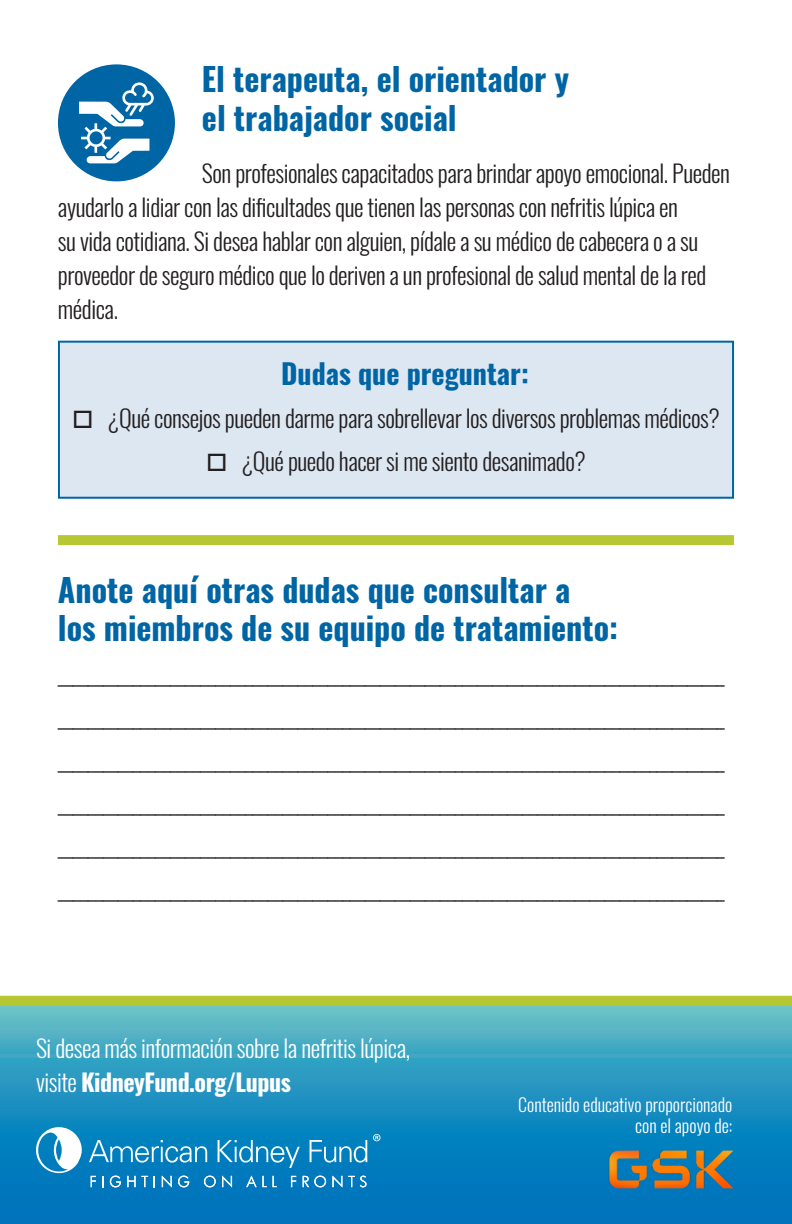
<style>
.page{position:relative;width:792px;height:1224px;background:#fff}
.page>*{position:absolute;margin:0;border:0;box-sizing:border-box;transform-origin:0 0}
.t1{font:700 32px/38.4px "Oswald";color:#0065a4}
.t2{font:700 28px "Oswald";color:#0065a4}
.Body{font:300 24px/34px "Oswald";letter-spacing:-.02em;color:#231f20}
.Body-2{font:300 24px/34px "Oswald";letter-spacing:-.02em;color:#fff}
.Body_Copy{font:300 18px/21.6px "Oswald";color:#fff;text-align:right}
.s1{font-weight:700}
</style>
<div class="page">
<svg style="left:0;top:1006px;width:792px;height:218px;background:#2594c0"></svg>
<div style="left:58px;top:64px;width:117px;height:117px;background:#0065a4;border-radius:50%"></div>
<svg style="left:79px;top:82px;width:75px;height:81px"></svg>
<div style="left:59px;top:342px;width:674px;height:156px;background:#dde7f2"></div>
<div style="left:58px;top:341px;width:676px;height:158px;border:2px solid #0065a4"></div>
<div style="left:0;top:996px;width:792px;height:10px;background:#b7c733"></div>
<svg style="left:89px;top:1140px;width:118px;height:23px;background:#389acc"></svg>
<svg style="left:218px;top:1140px;width:82px;height:28px;background:#3397ca"></svg>
<svg style="left:310px;top:1140px;width:57px;height:23px"></svg>
<svg style="left:373px;top:1134px;width:8px;height:7px"></svg>
<svg style="left:36px;top:1127px;width:46px;height:46px"></svg>
<svg style="left:91px;top:1176px;width:5px;height:11px"></svg>
<svg style="left:102px;top:1176px;width:2px;height:11px"></svg>
<svg style="left:110px;top:1176px;width:11px;height:11px"></svg>
<svg style="left:127px;top:1176px;width:21px;height:11px"></svg>
<svg style="left:162px;top:1176px;width:10px;height:11px"></svg>
<svg style="left:178px;top:1176px;width:11px;height:11px"></svg>
<svg style="left:204px;top:1176px;width:12px;height:11px"></svg>
<svg style="left:222px;top:1176px;width:10px;height:11px"></svg>
<svg style="left:246px;top:1176px;width:21px;height:11px"></svg>
<svg style="left:273px;top:1176px;width:4px;height:11px"></svg>
<svg style="left:291px;top:1176px;width:5px;height:11px"></svg>
<svg style="left:303px;top:1176px;width:23px;height:11px"></svg>
<svg style="left:332px;top:1176px;width:10px;height:11px"></svg>
<svg style="left:348px;top:1176px;width:19px;height:11px"></svg>
<img style="left:572px;top:1114px;width:198px;height:110px">
<div style="left:58px;top:535px;width:676px;height:10px;background:#b7c733"></div>
<h1 class="t1" style="left:202px;top:62px;width:369px">El terapeuta, el orientador y el trabajador social</h1>
<p class="Body" style="left:58px;top:153px;width:674px;text-indent:144px">Son profesionales capacitados para brindar apoyo emocional. Pueden ayudarlo a lidiar con las dificultades que tienen las personas con nefritis lúpica en<br>su vida cotidiana. Si desea hablar con alguien, pídale a su médico de cabecera o a su proveedor de seguro médico que lo deriven a un profesional de salud mental de la red médica.</p>
<h2 class="t2" style="left:281px;top:359px;width:249px">Dudas que preguntar:</h2>
<p class="Body" style="left:72px;top:399px;width:649px">□ ¿Qué consejos pueden darme para sobrellevar los diversos problemas médicos?</p>
<p class="Body" style="left:206px;top:442px;width:381px">□ ¿Qué puedo hacer si me siento desanimado?</p>
<h1 class="t1" style="left:58px;top:572px;width:562px">Anote aquí otras dudas que consultar a<br>los miembros de su equipo de tratamiento:</h1>
<p class="Body" style="left:58px;top:655px;width:668px">_________________________________________________________________________________________</p>
<p class="Body" style="left:58px;top:698px;width:668px">_________________________________________________________________________________________</p>
<p class="Body" style="left:58px;top:741px;width:668px">_________________________________________________________________________________________</p>
<p class="Body" style="left:58px;top:784px;width:668px">_________________________________________________________________________________________</p>
<p class="Body" style="left:58px;top:827px;width:668px">_________________________________________________________________________________________</p>
<p class="Body" style="left:58px;top:870px;width:668px">_________________________________________________________________________________________</p>
<p class="Body-2" style="left:36px;top:1029px;width:376px">Si desea más información sobre la nefritis lúpica, visite <span class="s1">KidneyFund.org/Lupus</span></p>
<p class="Body_Copy" style="left:518px;top:1091px;width:216px">Contenido educativo proporcionado con el apoyo de:</p>
</div>
